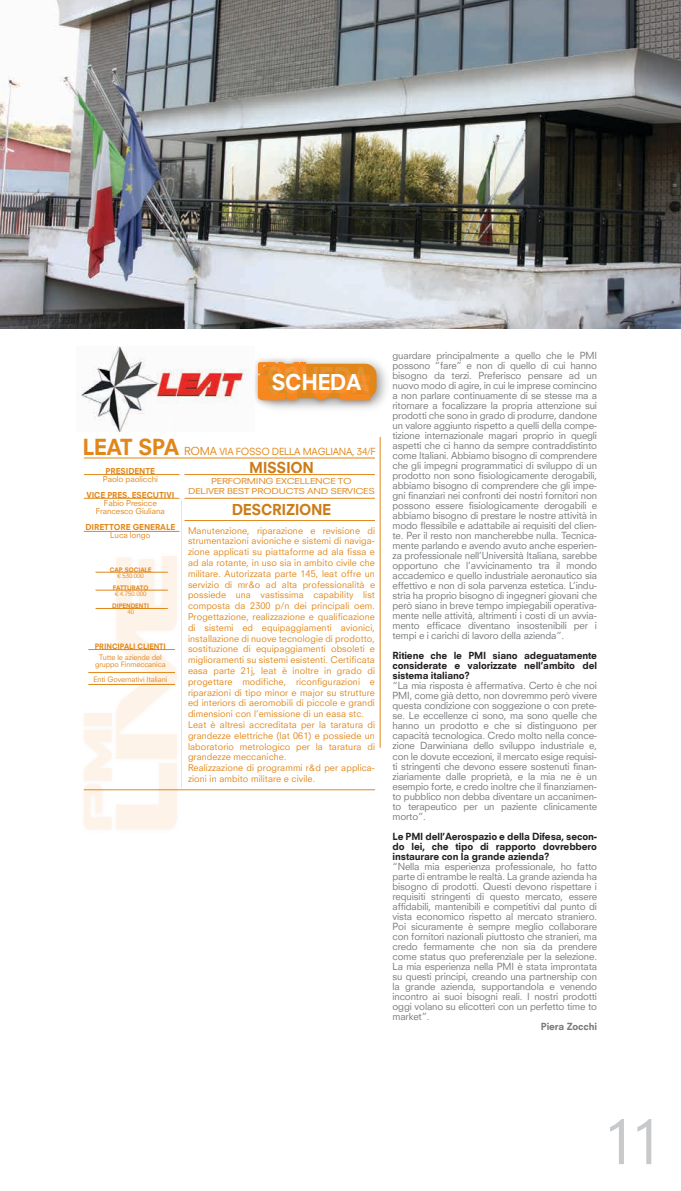
<style>
.page{position:relative;width:681px;height:1191px;background:#fff}
.page>*{position:absolute;margin:0;border:0;box-sizing:border-box;transform-origin:0 0}
.t1{font:60px "Neuzeit SLT";color:#c7c9cb}
.t2{font:800 34.6px "Neuzeit SLT";letter-spacing:-.025em;color:#fff;scale:.71 1}
.t3{font:800 21.4px "Neuzeit SLT";letter-spacing:-.025em;color:#fff}
.t4{font:800 14.7px "Neuzeit SLT";letter-spacing:-.025em;color:#cc7b16}
.t5{font:9.6px/10px "Neuzeit SLT";letter-spacing:-.015em;color:#77797b;text-align:justify}
.t6{font:800 9.6px/10px "Neuzeit SLT";letter-spacing:-.015em;color:#231f20;text-align:justify}
.t7{font:9.6px "Neuzeit SLT";letter-spacing:-.03em;color:#e1871a}
.t8{font:800 9.6px "Neuzeit SLT";letter-spacing:-.015em;color:#77797b}
.t9{font:9px/10.8px "Neuzeit SLT";letter-spacing:.01em;color:#e1871a}
.t10{font:8px/8px "Neuzeit SLT";letter-spacing:-.01em;color:#e1871a;text-align:center}
.t11{font:8px/9.6px "Neuzeit SLT";letter-spacing:-.03em;color:#e1871a;text-align:center;scale:1.22 1}
.t12{font:800 8px "Neuzeit SLT";letter-spacing:-.01em;color:#e1871a}
.t13{font:7.3px/7.3px "Neuzeit SLT";letter-spacing:-.01em;color:#e1871a;text-align:center}
.t14{font:800 7.3px "Neuzeit SLT";letter-spacing:-.01em;color:#e1871a}
.t15{font:800 6px "Neuzeit SLT";letter-spacing:-.01em;color:#e1871a}
.t16{font:6px "Neuzeit SLT";letter-spacing:-.01em;color:#e1871a}
.s1{font-weight:800;font-size:21.6px}
.s2{font-size:10.8px}
</style>
<div class="page">
<img style="left:83px;top:547px;width:103px;height:283px">
<svg style="left:84px;top:556px;width:93px;height:273px"></svg>
<img style="left:80px;top:346px;width:168px;height:86px">
<img style="left:0;top:1px;width:680px;height:327px">
<svg style="left:169px;top:413px;width:1px;height:17px"></svg>
<img style="left:248px;top:365px;width:138px;height:39px">
<img style="left:249px;top:358px;width:130px;height:51px">
<svg style="left:258px;top:362px;width:112px;height:38px;background:#ea8b26"></svg>
<h2 class="t2" style="left:266px;top:359px;width:147px">SCHEDA</h2>
<h3 class="t3" style="left:271px;top:369px;width:91px">SCHEDA</h3>
<p class="t7" style="left:82px;top:446px;width:295px"><span class="s1">LEAT SPA</span> <span class="s2">ROMA</span> VIA FOSSO DELLA MAGLIANA, 34/F</p>
<p class="t12" style="left:106px;top:466px;width:51px">PRESIDENTE</p>
<p class="t10" style="left:103px;top:475px;width:56px">Paolo paolicchi</p>
<p class="t12" style="left:86px;top:490px;width:89px">VICE PRES. ESECUTIVI</p>
<p class="t10" style="left:96px;top:499px;width:70px">Fabio Presicce<br>Francesco Giuliana</p>
<p class="t12" style="left:85px;top:522px;width:91px">DIRETTORE GENERALE</p>
<p class="t10" style="left:110px;top:531px;width:42px">Luca longo</p>
<p class="t15" style="left:110px;top:566px;width:43px">CAP. SOCIALE</p>
<p class="t16" style="left:117px;top:572px;width:28px">€ 530.000</p>
<p class="t15" style="left:113px;top:584px;width:37px">FATTURATO</p>
<p class="t16" style="left:115px;top:590px;width:33px">€ 4.750.000</p>
<p class="t15" style="left:112px;top:602px;width:39px">DIPENDENTI</p>
<p class="t16" style="left:127px;top:608px;width:8px">40</p>
<p class="t14" style="left:95px;top:642px;width:73px">PRINCIPALI CLIENTI</p>
<p class="t13" style="left:95px;top:653px;width:72px">Tutte le aziende del gruppo Finmeccanica</p>
<p class="t13" style="left:94px;top:675px;width:75px">Enti Governativi Italiani</p>
<h3 class="t4" style="left:249px;top:458px;width:66px">MISSION</h3>
<p class="t11" style="left:188px;top:476px;width:155px">PERFORMING EXCELLENCE TO<br>DELIVER BEST PRODUCTS AND SERVICES</p>
<h3 class="t4" style="left:232px;top:500px;width:101px">DESCRIZIONE</h3>
<p class="t9" style="left:188px;top:525px;width:188px">Manutenzione, riparazione e revisione di strumentazioni avioniche e sistemi di naviga&shy;zione applicati su piattaforme ad ala fissa e ad ala rotante, in uso sia in ambito civile che militare. Autorizzata parte 145, leat offre un servizio di mr&amp;o ad alta professionalità e possiede una vastissima capability list composta da 2300 p/n dei principali oem.<br>Progettazione, realizzazione e qualificazione di sistemi ed equipaggiamenti avionici, installazione di nuove tecnologie di prodotto, sostituzione di equipaggiamenti obsoleti e miglioramenti su sistemi esistenti. Certificata easa parte 21j, leat è inoltre in grado di progettare modifiche, riconfigurazioni e riparazioni di tipo minor e major su strutture ed interiors di aeromobili di piccole e grandi dimensioni con l’emissione di un easa stc.<br>Leat è altresì accreditata per la taratura di grandezze elettriche (lat 061) e possiede un laboratorio metrologico per la taratura di grandezze meccaniche.<br>Realizzazione di programmi r&amp;d per applica&shy;zioni in ambito militare e civile.</p>
<p class="t5" style="left:392px;top:350px;width:206px">guardare principalmente a quello che le PMI possono “fare” e non di quello di cui hanno bisogno da terzi. Preferisco pensare ad un nuovo modo di agire, in cui le imprese comincino a non parlare continuamente di se stesse ma a ritornare a focalizzare la propria attenzione sui prodotti che sono in grado di produrre, dandone un valore aggiunto rispetto a quelli della compe&shy;tizione internazionale magari proprio in quegli aspetti che ci hanno da sempre contraddistinto come Italiani. Abbiamo bisogno di comprendere che gli impegni programmatici di sviluppo di un prodotto non sono fisiologicamente derogabili, abbiamo bisogno di comprendere che gli impe&shy;gni finanziari nei confronti dei nostri fornitori non possono essere fisiologicamente derogabili e abbiamo bisogno di prestare le nostre attività in modo flessibile e adattabile ai requisiti del clien&shy;te. Per il resto non mancherebbe nulla. Tecnica&shy;mente parlando e avendo avuto anche esperien&shy;za professionale nell’Università Italiana, sarebbe opportuno che l’avvicinamento tra il mondo accademico e quello industriale aeronautico sia effettivo e non di sola parvenza estetica. L’indu&shy;stria ha proprio bisogno di ingegneri giovani che però siano in breve tempo impiegabili operativa&shy;mente nelle attività, altrimenti i costi di un avvia&shy;mento efficace diventano insostenibili per i tempi e i carichi di lavoro della azienda”.</p>
<p class="t6" style="left:392px;top:651px;width:206px">Ritiene che le PMI siano adeguatamente considerate e valorizzate nell’ambito del sistema italiano?</p>
<p class="t5" style="left:392px;top:681px;width:206px">“La mia risposta è affermativa. Certo è che noi PMI, come già detto, non dovremmo però vivere questa condizione con soggezione o con prete&shy;se. Le eccellenze ci sono, ma sono quelle che hanno un prodotto e che si distinguono per capacità tecnologica. Credo molto nella conce&shy;zione Darwiniana dello sviluppo industriale e, con le dovute eccezioni, il mercato esige requisi&shy;ti stringenti che devono essere sostenuti finan&shy;ziariamente dalle proprietà, e la mia ne è un esempio forte, e credo inoltre che il finanziamen&shy;to pubblico non debba diventare un accanimen&shy;to terapeutico per un paziente clinicamente morto”.</p>
<p class="t6" style="left:392px;top:831px;width:206px">Le PMI dell’Aerospazio e della Difesa, secon&shy;do lei, che tipo di rapporto dovrebbero instaurare con la grande azienda?</p>
<p class="t5" style="left:392px;top:861px;width:206px">“Nella mia esperienza professionale, ho fatto parte di entrambe le realtà. La grande azienda ha bisogno di prodotti. Questi devono rispettare i requisiti stringenti di questo mercato, essere affidabili, mantenibili e competitivi dal punto di vista economico rispetto al mercato straniero.<br>Poi sicuramente è sempre meglio collaborare con fornitori nazionali piuttosto che stranieri, ma credo fermamente che non sia da prendere come status quo preferenziale per la selezione.<br>La mia esperienza nella PMI è stata improntata su questi principi, creando una partnership con la grande azienda, supportandola e venendo incontro ai suoi bisogni reali. I nostri prodotti oggi volano su elicotteri con un perfetto time to market”.</p>
<p class="t8" style="left:540px;top:1020px;width:58px">Piera Zocchi</p>
<h1 class="t1" style="left:602px;top:1105px;width:62px">11</h1>
</div>
